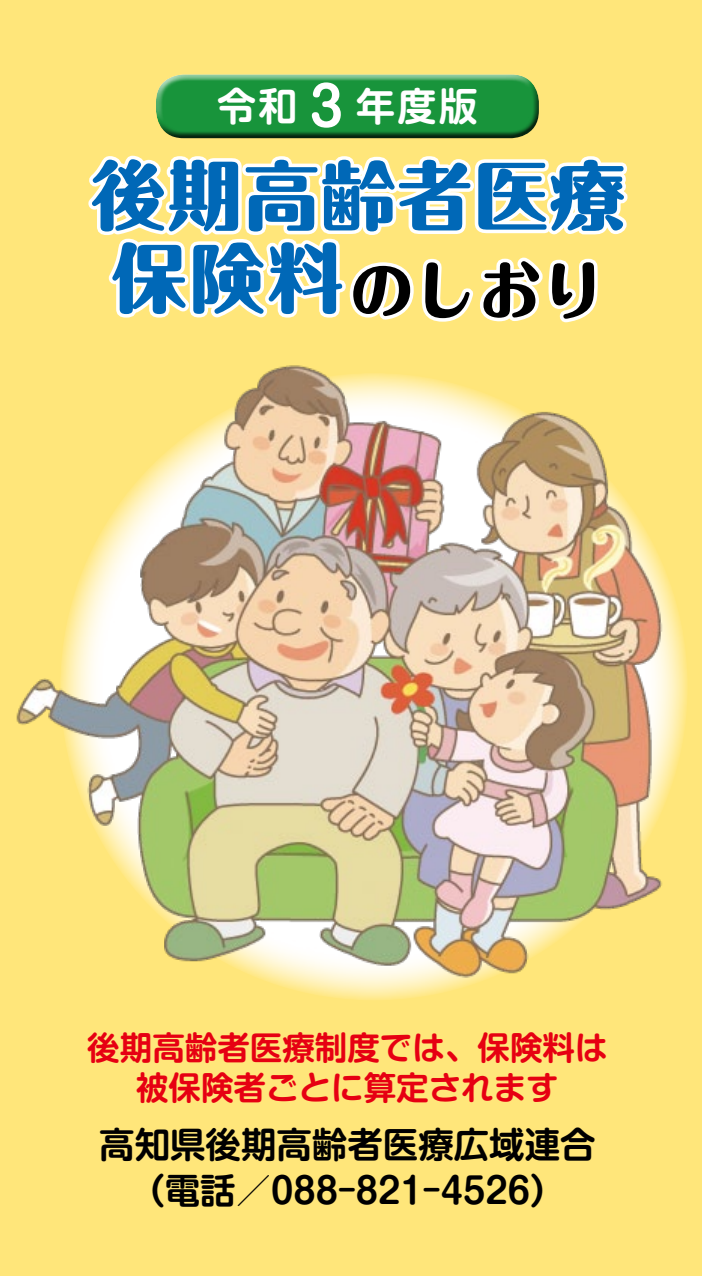
<style>
.page{position:relative;width:702px;height:1276px;background:#ffe67a}
.page>*{position:absolute;margin:0;border:0;box-sizing:border-box;transform-origin:0 0}
.t1{font:800 75px "Maru Fo Pro";letter-spacing:.02em;color:#0068b7}
.t2{font:800 62.5px "Maru Fo Pro";color:#000}
.t3{font:700 53.25px "Shin M Go Pro De";color:#fff}
.t4{font:700 39px "Shin M Go Pro De";color:#fff}
.t5{font:700 35.5px/46px "Shin M Go Pro De";color:#000;text-align:center}
.t6{font:700 32.5px/40px "Shin M Go Pro De";color:#e60012;text-align:center}
.s1{font-size:75px;color:#0068b7}
</style>
<div class="page">
<div style="left:153px;top:74px;width:387px;height:54px;background:#fff;opacity:.75"></div>
<div style="left:154px;top:81px;width:387px;height:61px;background:#18943b"></div>
<svg style="left:88px;top:98px;width:540px;height:225px"></svg>
<img style="left:16px;top:365px;width:654px;height:616px">
<p class="t4" style="left:217px;top:75px;width:82px">令和</p>
<h3 class="t3" style="left:300px;top:63px;width:55px">３</h3>
<p class="t4" style="left:356px;top:75px;width:123px">年度版</p>
<h1 class="t1" style="left:91px;top:136px;width:535px">後期高齢者医療</h1>
<h2 class="t2" style="left:112px;top:241px;width:494px"><span class="s1">保険料</span>のしおり</h2>
<p class="t6" style="left:87px;top:1023px;width:521px">後期高齢者医療制度では、保険料は被保険者ごとに算定されます</p>
<p class="t5" style="left:99px;top:1117px;width:498px">高知県後期高齢者医療広域連合（電話／088-821-4526(</p>
</div>
